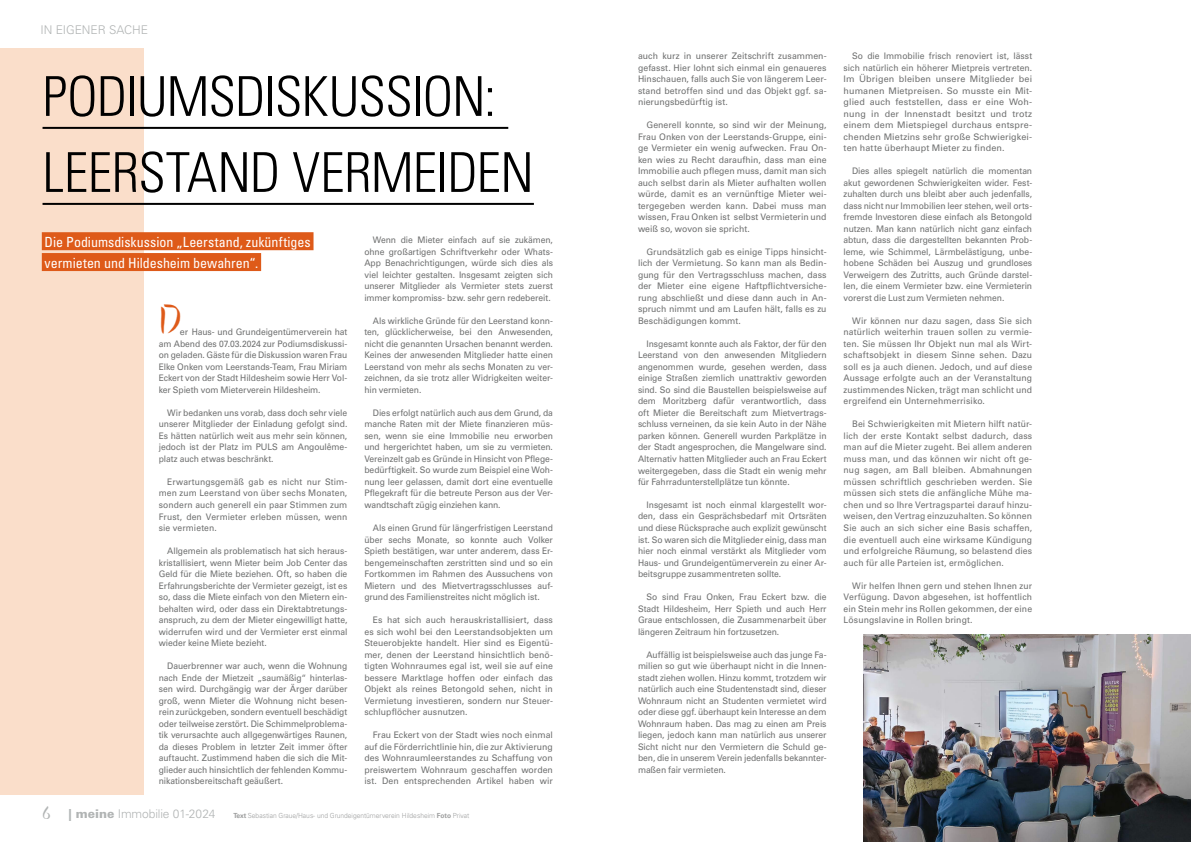
<style>
.page{position:relative;width:1191px;height:842px;background:#fff}
.page>*{position:absolute;margin:0;border:0;box-sizing:border-box;transform-origin:0 0}
.t1{font:300 condensed 55px/76px "Univers LT Std";letter-spacing:-.015em;color:#000}
.t2{font:40px "Bette ITC Std";color:#de5a19}
.t3{font:condensed 14px/20.8px "Univers LT Std";color:#fff}
.t4{font:300 12px "Univers LT Std";letter-spacing:-.005em;color:#b1b4b4}
.t5{font:9px/11.5px "Univers LT Std";color:#6f7070;text-align:justify;scale:.95 1}
.t6{font:9px/11.5px "Univers LT Std";color:#6f7070;text-align:justify}
.t7{font:9px/11.5px "Univers LT Std";color:#6f7070;text-align:justify;scale:.96 1}
.t8{font:300 7px "Univers LT Std";color:#9d9e9e;scale:.95 1}
.s1{font-family:"Bette ITC Std";font-weight:400;font-size:20px}
.s2{font-weight:900}
.s3{font-weight:700}
</style>
<div class="page">
<div style="left:0;top:48px;width:144px;height:746px;background:#fadeca"></div>
<img style="left:863px;top:634px;width:328px;height:208px">
<hr style="left:43px;top:127px;width:465px;height:2px;background:#000">
<hr style="left:43px;top:203px;width:491px;height:2px;background:#000">
<div style="left:42px;top:232px;width:271px;height:18px;background:#de5a19"></div>
<div style="left:42px;top:253px;width:219px;height:18px;background:#de5a19"></div>
<h3 class="t4" style="left:40px;top:22px;width:109px">IN EIGENER SACHE</h3>
<h1 class="t1" style="left:43px;top:59px;width:493px">PODIUMSDISKUSSION:<br>LEERSTAND VERMEIDEN</h1>
<h3 class="t3" style="left:45px;top:232px;width:267px">Die Podiumsdiskussion „Leerstand, zukünftiges vermieten und Hildesheim bewahren“.</h3>
<h2 class="t2" style="left:159px;top:296px;width:24px">D</h2>
<p class="t6" style="left:159px;top:327px;width:190px;text-indent:21px">er Haus- und Grundeigentümerverein hat am Abend des 07.03.2024 zur Podiumsdiskussi&shy;on geladen. Gäste für die Diskussion waren Frau Elke Onken vom Leerstands-Team, Frau Miriam Eckert von der Stadt Hildesheim sowie Herr Vol&shy;ker Spieth vom Mieterverein Hildesheim.</p>
<p class="t5" style="left:159px;top:407px;width:200px;text-indent:9px">Wir bedanken uns vorab, dass doch sehr viele unserer Mitglieder der Einladung gefolgt sind.<br>Es hätten natürlich weit aus mehr sein können, jedoch ist der Platz im PULS am Angoulême&shy;platz auch etwas beschränkt.</p>
<p class="t5" style="left:159px;top:476px;width:200px;text-indent:9px">Erwartungsgemäß gab es nicht nur Stim&shy;men zum Leerstand von über sechs Monaten, sondern auch generell ein paar Stimmen zum Frust, den Vermieter erleben müssen, wenn sie vermieten.</p>
<p class="t5" style="left:159px;top:545px;width:200px;text-indent:9px">Allgemein als problematisch hat sich heraus&shy;kristallisiert, wenn Mieter beim Job Center das Geld für die Miete beziehen. Oft, so haben die Erfahrungsberichte der Vermieter gezeigt, ist es so, dass die Miete einfach von den Mietern ein&shy;behalten wird, oder dass ein Direktabtretungs&shy;anspruch, zu dem der Mieter eingewilligt hatte, widerrufen wird und der Vermieter erst einmal wieder keine Miete bezieht.</p>
<p class="t5" style="left:159px;top:660px;width:200px;text-indent:9px">Dauerbrenner war auch, wenn die Wohnung nach Ende der Mietzeit „saumäßig“ hinterlas&shy;sen wird. Durchgängig war der Ärger darüber groß, wenn Mieter die Wohnung nicht besen&shy;rein zurückgeben, sondern eventuell beschädigt oder teilweise zerstört. Die Schimmelproblema&shy;tik verursachte auch allgegenwärtiges Raunen, da dieses Problem in letzter Zeit immer öfter auftaucht. Zustimmend haben die sich die Mit&shy;glieder auch hinsichtlich der fehlenden Kommu&shy;nikationsbereitschaft geäußert.</p>
<p class="t5" style="left:364px;top:235px;width:200px;text-indent:9px">Wenn die Mieter einfach auf sie zukämen, ohne großartigen Schriftverkehr oder Whats-App Benachrichtigungen, würde sich dies als viel leichter gestalten. Insgesamt zeigten sich unserer Mitglieder als Vermieter stets zuerst immer kompromiss- bzw. sehr gern redebereit.</p>
<p class="t5" style="left:364px;top:315px;width:200px;text-indent:9px">Als wirkliche Gründe für den Leerstand konn&shy;ten, glücklicherweise, bei den Anwesenden, nicht die genannten Ursachen benannt werden.<br>Keines der anwesenden Mitglieder hatte einen Leerstand von mehr als sechs Monaten zu ver&shy;zeichnen, da sie trotz aller Widrigkeiten weiter&shy;hin vermieten.</p>
<p class="t5" style="left:364px;top:407px;width:200px;text-indent:9px">Dies erfolgt natürlich auch aus dem Grund, da manche Raten mit der Miete finanzieren müs&shy;sen, wenn sie eine Immobilie neu erworben und hergerichtet haben, um sie zu vermieten.<br>Vereinzelt gab es Gründe in Hinsicht von Pflege&shy;bedürftigkeit. So wurde zum Beispiel eine Woh&shy;nung leer gelassen, damit dort eine eventuelle Pflegekraft für die betreute Person aus der Ver&shy;wandtschaft zügig einziehen kann.</p>
<p class="t5" style="left:364px;top:522px;width:200px;text-indent:9px">Als einen Grund für längerfristigen Leerstand über sechs Monate, so konnte auch Volker Spieth bestätigen, war unter anderem, dass Er&shy;bengemeinschaften zerstritten sind und so ein Fortkommen im Rahmen des Aussuchens von Mietern und des Mietvertragsschlusses auf&shy;grund des Familienstreites nicht möglich ist.</p>
<p class="t6" style="left:364px;top:614px;width:190px;text-indent:9px">Es hat sich auch herauskristallisiert, dass es sich wohl bei den Leerstandsobjekten um Steuerobjekte handelt. Hier sind es Eigentü&shy;mer, denen der Leerstand hinsichtlich benö&shy;tigten Wohnraumes egal ist, weil sie auf eine bessere Marktlage hoffen oder einfach das Objekt als reines Betongold sehen, nicht in Vermietung investieren, sondern nur Steuer&shy;schlupflöcher ausnutzen.</p>
<p class="t6" style="left:364px;top:729px;width:190px;text-indent:9px">Frau Eckert von der Stadt wies noch einmal auf die Förderrichtlinie hin, die zur Aktivierung des Wohnraumleerstandes zu Schaffung von preiswertem Wohnraum geschaffen worden ist. Den entsprechenden Artikel haben wir</p>
<h3 class="t4" style="left:43px;top:807px;width:174px"><span class="s1">6</span> <span class="s2">| meine</span> Immobilie 01-2024</h3>
<p class="t8" style="left:234px;top:811px;width:249px"><span class="s3">Text</span> Sebastian Graue/Haus- und Grundeigentümerverein Hildesheim <span class="s3">Foto</span> Privat</p>
<p class="t6" style="left:638px;top:51px;width:190px">auch kurz in unserer Zeitschrift zusammen&shy;gefasst. Hier lohnt sich einmal ein genaueres Hinschauen, falls auch Sie von längerem Leer&shy;stand betroffen sind und das Objekt ggf. sa&shy;nierungsbedürftig ist.</p>
<p class="t6" style="left:638px;top:120px;width:190px;text-indent:9px">Generell konnte, so sind wir der Meinung, Frau Onken von der Leerstands-Gruppe, eini&shy;ge Vermieter ein wenig aufwecken. Frau On&shy;ken wies zu Recht daraufhin, dass man eine Immobilie auch pflegen muss, damit man sich auch selbst darin als Mieter aufhalten wollen würde, damit es an vernünftige Mieter wei&shy;tergegeben werden kann. Dabei muss man wissen, Frau Onken ist selbst Vermieterin und weiß so, wovon sie spricht.</p>
<p class="t6" style="left:638px;top:246px;width:190px;text-indent:9px">Grundsätzlich gab es einige Tipps hinsicht&shy;lich der Vermietung. So kann man als Bedin&shy;gung für den Vertragsschluss machen, dass der Mieter eine eigene Haftpflichtversiche&shy;rung abschließt und diese dann auch in An&shy;spruch nimmt und am Laufen hält, falls es zu Beschädigungen kommt.</p>
<p class="t5" style="left:638px;top:338px;width:200px;text-indent:9px">Insgesamt konnte auch als Faktor, der für den Leerstand von den anwesenden Mitgliedern angenommen wurde, gesehen werden, dass einige Straßen ziemlich unattraktiv geworden sind. So sind die Baustellen beispielsweise auf dem Moritzberg dafür verantwortlich, dass oft Mieter die Bereitschaft zum Mietvertrags&shy;schluss verneinen, da sie kein Auto in der Nähe parken können. Generell wurden Parkplätze in der Stadt angesprochen, die Mangelware sind.<br>Alternativ hatten Mitglieder auch an Frau Eckert weitergegeben, dass die Stadt ein wenig mehr für Fahrradunterstellplätze tun könnte.</p>
<p class="t5" style="left:638px;top:499px;width:200px;text-indent:9px">Insgesamt ist noch einmal klargestellt wor&shy;den, dass ein Gesprächsbedarf mit Ortsräten und diese Rücksprache auch explizit gewünscht ist. So waren sich die Mitglieder einig, dass man hier noch einmal verstärkt als Mitglieder vom Haus- und Grundeigentümerverein zu einer Ar&shy;beitsgruppe zusammentreten sollte.</p>
<p class="t5" style="left:638px;top:591px;width:200px;text-indent:9px">So sind Frau Onken, Frau Eckert bzw. die Stadt Hildesheim, Herr Spieth und auch Herr Graue entschlossen, die Zusammenarbeit über längeren Zeitraum hin fortzusetzen.</p>
<p class="t5" style="left:638px;top:649px;width:200px;text-indent:9px">Auffällig ist beispielsweise auch das junge Fa&shy;milien so gut wie überhaupt nicht in die Innen&shy;stadt ziehen wollen. Hinzu kommt, trotzdem wir natürlich auch eine Studentenstadt sind, dieser Wohnraum nicht an Studenten vermietet wird oder diese ggf. überhaupt kein Interesse an dem Wohnraum haben. Das mag zu einen am Preis liegen, jedoch kann man natürlich aus unserer Sicht nicht nur den Vermietern die Schuld ge&shy;ben, die in unserem Verein jedenfalls bekannter&shy;maßen fair vermieten.</p>
<p class="t5" style="left:843px;top:51px;width:200px;text-indent:9px">So die Immobilie frisch renoviert ist, lässt sich natürlich ein höherer Mietpreis vertreten.<br>Im Übrigen bleiben unsere Mitglieder bei humanen Mietpreisen. So musste ein Mit&shy;glied auch feststellen, dass er eine Woh&shy;nung in der Innenstadt besitzt und trotz einem dem Mietspiegel durchaus entspre&shy;chenden Mietzins sehr große Schwierigkei&shy;ten hatte überhaupt Mieter zu finden.</p>
<p class="t5" style="left:843px;top:166px;width:200px;text-indent:9px">Dies alles spiegelt natürlich die momentan akut gewordenen Schwierigkeiten wider. Fest&shy;zuhalten durch uns bleibt aber auch jedenfalls, dass nicht nur Immobilien leer stehen, weil orts&shy;fremde Investoren diese einfach als Betongold nutzen. Man kann natürlich nicht ganz einfach abtun, dass die dargestellten bekannten Prob&shy;leme, wie Schimmel, Lärmbelästigung, unbe&shy;hobene Schäden bei Auszug und grundloses Verweigern des Zutritts, auch Gründe darstel&shy;len, die einem Vermieter bzw. eine Vermieterin vorerst die Lust zum Vermieten nehmen.</p>
<p class="t7" style="left:843px;top:315px;width:198px;text-indent:9px">Wir können nur dazu sagen, dass Sie sich natürlich weiterhin trauen sollen zu vermie&shy;ten. Sie müssen Ihr Objekt nun mal als Wirt&shy;schaftsobjekt in diesem Sinne sehen. Dazu soll es ja auch dienen. Jedoch, und auf diese Aussage erfolgte auch an der Veranstaltung zustimmendes Nicken, trägt man schlicht und ergreifend ein Unternehmerrisiko.</p>
<p class="t7" style="left:843px;top:419px;width:198px;text-indent:9px">Bei Schwierigkeiten mit Mietern hilft natür&shy;lich der erste Kontakt selbst dadurch, dass man auf die Mieter zugeht. Bei allem anderen muss man, und das können wir nicht oft ge&shy;nug sagen, am Ball bleiben. Abmahnungen müssen schriftlich geschrieben werden. Sie müssen sich stets die anfängliche Mühe ma&shy;chen und so Ihre Vertragspartei darauf hinzu&shy;weisen, den Vertrag einzuzuhalten. So können Sie auch an sich sicher eine Basis schaffen, die eventuell auch eine wirksame Kündigung und erfolgreiche Räumung, so belastend dies auch für alle Parteien ist, ermöglichen.</p>
<p class="t7" style="left:843px;top:580px;width:198px;text-indent:9px">Wir helfen Ihnen gern und stehen Ihnen zur Verfügung. Davon abgesehen, ist hoffentlich ein Stein mehr ins Rollen gekommen, der eine Lösungslavine in Rollen bringt.</p>
</div>
